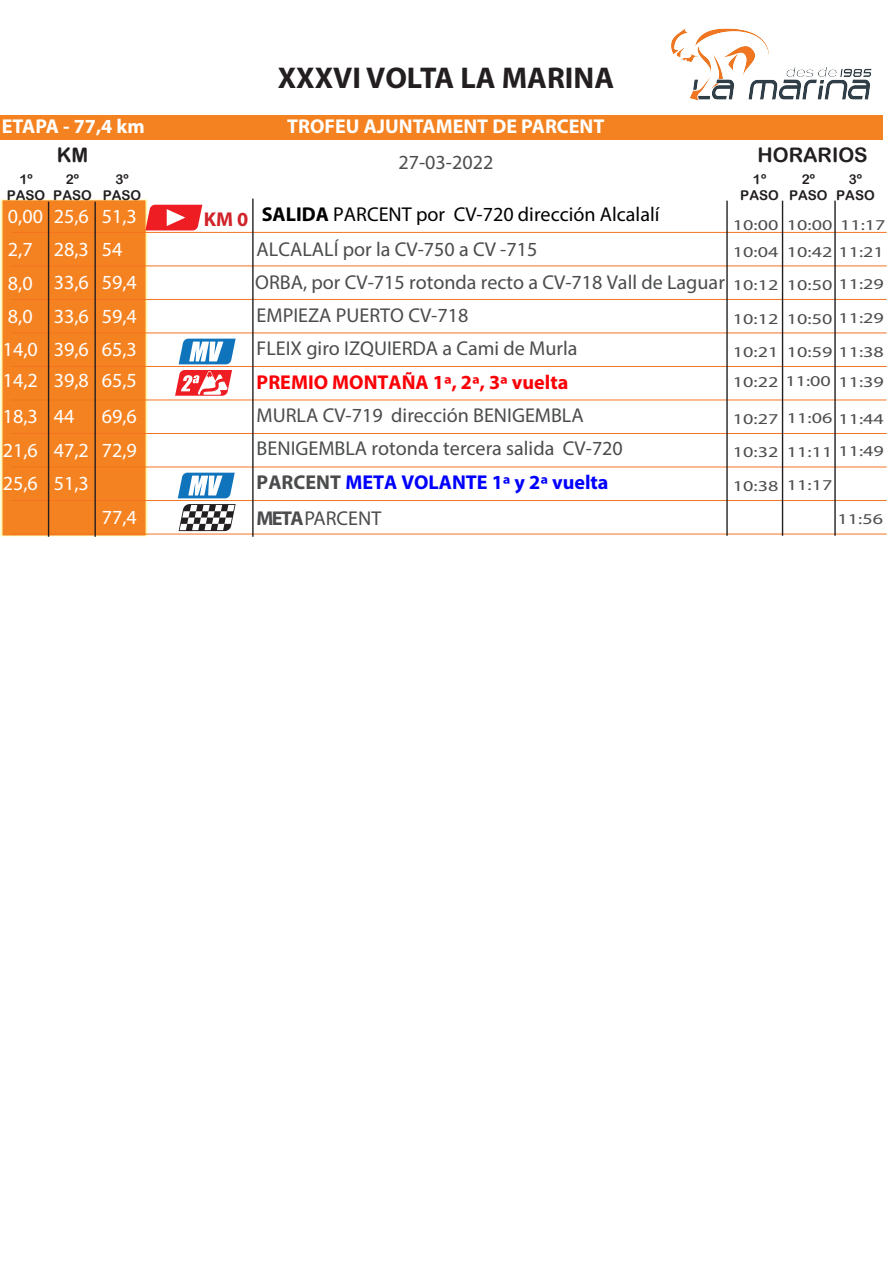
<style>
.page{position:relative;width:893px;height:1263px;background:#fff}
.page>*{position:absolute;margin:0;border:0;box-sizing:border-box;transform-origin:0 0}
.t1{font:700 30.15px "Myriad Pro";color:#231f20}
.t2{font:20.1px "Myriad Pro";color:#4b4c4d}
.t3{font:20.1px/33.5px "Myriad Pro";color:#fff}
.t4{font:20.1px "Myriad Pro";color:#000}
.t5{font:700 20.1px "Myriad Pro";color:#fff}
.t6{font:700 20.1px "Myriad Pro";color:#0001fe}
.t7{font:700 20.1px "Myriad Pro";color:#fb0207}
.t8{font:20.1px "Arial Rounded MT Bold";color:#231f20}
.t9{font:20.1px "Myriad Pro";color:#4d4d4f}
.t10{font:15px/27.2px "Myriad Pro";color:#4b4c4d;scale:1.34 1}
.t11{font:13.5px/16.2px "Arial Rounded MT Bold";color:#221e1f;text-align:center}
.s1{font-weight:700;color:#d1232a}
.s2{font-weight:700}
.s3{color:#4b4c4d}
</style>
<div class="page">
<div style="left:1px;top:199px;width:146px;height:337px;background:#f58220;border:1px solid #fff8ae"></div>
<div style="left:0;top:115px;width:883px;height:25px;background:#f58220"></div>
<hr style="left:11px;top:232px;width:876px;height:1px;background:#f47321">
<hr style="left:11px;top:400px;width:876px;height:1px;background:#f47321">
<hr style="left:11px;top:433px;width:876px;height:1px;background:#f47321">
<hr style="left:11px;top:467px;width:876px;height:1px;background:#f47321">
<hr style="left:11px;top:265px;width:876px;height:1px;background:#f47321">
<hr style="left:11px;top:332px;width:876px;height:1px;background:#f47321">
<hr style="left:11px;top:299px;width:876px;height:1px;background:#f47321">
<hr style="left:11px;top:500px;width:876px;height:1px;background:#f47321">
<hr style="left:11px;top:366px;width:876px;height:1px;background:#f47321">
<hr style="left:11px;top:534px;width:876px;height:1px;background:#f47321">
<hr style="left:95px;top:202px;width:1px;height:335px;background:#231f20">
<hr style="left:727px;top:201px;width:1px;height:335px;background:#231f20">
<svg style="left:145px;top:205px;width:57px;height:25px"></svg>
<svg style="left:179px;top:504px;width:57px;height:27px"></svg>
<hr style="left:253px;top:199px;width:1px;height:338px;background:#231f20">
<svg style="left:175px;top:370px;width:57px;height:26px"></svg>
<svg style="left:179px;top:339px;width:57px;height:25px"></svg>
<svg style="left:178px;top:473px;width:57px;height:25px"></svg>
<img style="left:671px;top:28px;width:201px;height:73px">
<hr style="left:782px;top:201px;width:1px;height:335px;background:#231f20">
<hr style="left:835px;top:201px;width:1px;height:335px;background:#231f20">
<hr style="left:48px;top:202px;width:1px;height:335px;background:#231f20">
<p class="t1" style="left:278px;top:58px;width:338px">XXXVI VOLTA LA MARINA</p>
<p class="t5" style="left:2px;top:113px;width:144px">ETAPA - 77,4 km</p>
<p class="t5" style="left:287px;top:113px;width:319px">TROFEU AJUNTAMENT DE PARCENT</p>
<p class="t8" style="left:57px;top:142px;width:33px">KM</p>
<p class="t11" style="left:7px;top:171px;width:40px">1º<br>PASO</p>
<p class="t11" style="left:103px;top:171px;width:40px">3º<br>PASO</p>
<p class="t3" style="left:3px;top:200px;width:42px">0,00<br>2,7<br>8,0<br>8,0<br>14,0</p>
<p class="t11" style="left:53px;top:171px;width:40px">2º<br>PASO</p>
<p class="t3" style="left:54px;top:199px;width:37px;text-align:justify">25,6<br>28,3<br>33,6<br>33,6<br>39,6</p>
<p class="t3" style="left:102px;top:199px;width:37px">51,3</p>
<p class="t3" style="left:102px;top:232px;width:22px">54</p>
<p class="t3" style="left:102px;top:266px;width:37px">59,4</p>
<p class="t3" style="left:102px;top:299px;width:37px">59,4</p>
<p class="t3" style="left:102px;top:333px;width:37px">65,3</p>
<p class="t3" style="left:3px;top:363px;width:37px">14,2</p>
<p class="t3" style="left:3px;top:399px;width:37px;text-align:justify">18,3<br>21,6<br>25,6</p>
<p class="t3" style="left:54px;top:363px;width:37px">39,8</p>
<p class="t3" style="left:54px;top:399px;width:37px">44<br>47,2<br>51,3</p>
<p class="t3" style="left:102px;top:363px;width:37px">65,5</p>
<p class="t3" style="left:102px;top:399px;width:37px">69,6</p>
<p class="t3" style="left:102px;top:433px;width:37px">72,9</p>
<p class="t3" style="left:102px;top:500px;width:37px">77,4</p>
<p class="t9" style="left:398px;top:150px;width:96px">27-03-2022</p>
<p class="t4" style="left:204px;top:202px;width:457px"><span class="s1">KM 0</span> <span class="s2">SALIDA</span> PARCENT por CV-720 dirección Alcalalí</p>
<p class="t2" style="left:257px;top:236px;width:282px">ALCALALÍ por la CV-750 a CV -715</p>
<p class="t2" style="left:255px;top:270px;width:471px">ORBA, por CV-715 rotonda recto a CV-718 Vall de Laguar</p>
<p class="t2" style="left:257px;top:302px;width:213px">EMPIEZA PUERTO CV-718</p>
<p class="t2" style="left:257px;top:336px;width:322px">FLEIX giro IZQUIERDA a Cami de Murla</p>
<p class="t7" style="left:257px;top:369px;width:313px">PREMIO MONTAÑA 1ª, 2ª, 3ª vuelta</p>
<p class="t2" style="left:257px;top:403px;width:329px">MURLA CV-719 dirección BENIGEMBLA</p>
<p class="t2" style="left:257px;top:436px;width:368px">BENIGEMBLA rotonda tercera salida CV-720</p>
<p class="t6" style="left:257px;top:469px;width:353px"><span class="s3">PARCENT</span> META VOLANTE 1ª y 2ª vuelta</p>
<p class="t2" style="left:257px;top:505px;width:126px"><span class="s2">META</span>PARCENT</p>
<p class="t8" style="left:757px;top:142px;width:112px">HORARIOS</p>
<p class="t11" style="left:740px;top:171px;width:40px">1º<br>PASO</p>
<p class="t11" style="left:836px;top:171px;width:40px">3º<br>PASO</p>
<p class="t10" style="left:733px;top:211px;width:35px">10:00<br>10:04</p>
<p class="t10" style="left:733px;top:271px;width:35px">10:12</p>
<p class="t10" style="left:733px;top:305px;width:35px">10:12</p>
<p class="t10" style="left:733px;top:338px;width:35px">10:21</p>
<p class="t11" style="left:789px;top:171px;width:40px">2º<br>PASO</p>
<p class="t10" style="left:787px;top:211px;width:35px">10:00</p>
<p class="t10" style="left:787px;top:238px;width:74px">10:42 11:21</p>
<p class="t10" style="left:787px;top:271px;width:74px">10:50 11:29</p>
<p class="t10" style="left:787px;top:305px;width:74px">10:50 11:29</p>
<p class="t10" style="left:787px;top:338px;width:74px">10:59 11:38</p>
<p class="t10" style="left:840px;top:211px;width:35px">11:17</p>
<p class="t10" style="left:733px;top:368px;width:114px">10:22 11:00 11:39</p>
<p class="t10" style="left:733px;top:405px;width:35px">10:27</p>
<p class="t10" style="left:733px;top:439px;width:35px">10:32</p>
<p class="t10" style="left:733px;top:472px;width:35px">10:38</p>
<p class="t10" style="left:787px;top:405px;width:74px">11:06 11:44</p>
<p class="t10" style="left:787px;top:438px;width:74px">11:11 11:49</p>
<p class="t10" style="left:787px;top:471px;width:35px">11:17</p>
<p class="t10" style="left:838px;top:505px;width:35px">11:56</p>
</div>
